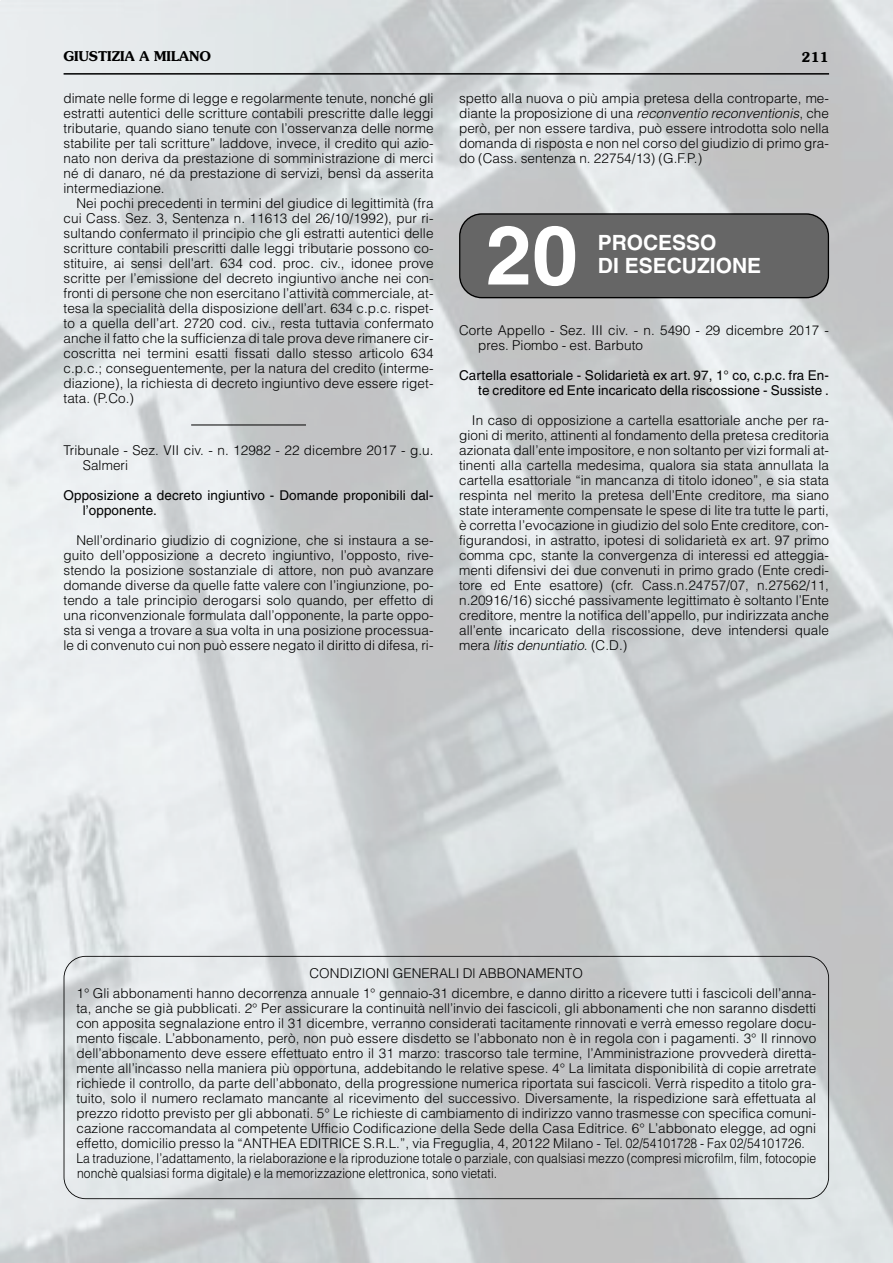
<style>
.page{position:relative;width:893px;height:1263px;background:#fff}
.page>*{position:absolute;margin:0;border:0;box-sizing:border-box;transform-origin:0 0}
.t1{font:700 82.5px "Helvetica";color:#fff}
.t2{font:700 21px/22.5px "Helvetica";color:#fff}
.t3{font:300 13.5px/15px "Helvetica";letter-spacing:.005em;color:#000;text-align:justify}
.t4{font:13.5px/15px "Helvetica";letter-spacing:.005em;color:#000}
.t5{font:600 13.5px "Souvenir";color:#000}
.s1{font-style:italic}
</style>
<div class="page">
<img style="left:0;top:0;width:893px;height:1263px">
<hr style="left:191px;top:425px;width:115px;height:1px;background:#000">
<hr style="left:64px;top:73px;width:765px;height:2px;background:#000">
<div style="left:64px;top:956px;width:765px;height:243px;border:2px solid #000;border-radius:22px"></div>
<div style="left:459px;top:213px;width:370px;height:85px;background:#666"></div>
<p class="t5" style="left:64px;top:51px;width:149px">GIUSTIZIA A MILANO</p>
<p class="t5" style="left:801px;top:52px;width:29px">211</p>
<p class="t3" style="left:64px;top:92px;width:371px">dimate nelle forme di legge e regolarmente tenute, nonché gli estratti autentici delle scritture contabili prescritte dalle leggi tributarie, quando siano tenute con l’osservanza delle norme stabilite per tali scritture” laddove, invece, il credito qui azio&shy;nato non deriva da prestazione di somministrazione di merci né di danaro, né da prestazione di servizi, bensì da asserita intermediazione.</p>
<p class="t3" style="left:64px;top:197px;width:371px;text-indent:13px">Nei pochi precedenti in termini del giudice di legittimità (fra cui Cass. Sez. 3, Sentenza n. 11613 del 26/10/1992), pur ri&shy;sultando confermato il principio che gli estratti autentici delle scritture contabili prescritti dalle leggi tributarie possono co&shy;stituire, ai sensi dell’art. 634 cod. proc. civ., idonee prove scritte per l’emissione del decreto ingiuntivo anche nei con&shy;fronti di persone che non esercitano l’attività commerciale, at&shy;tesa la specialità della disposizione dell’art. 634 c.p.c. rispet&shy;to a quella dell’art. 2720 cod. civ., resta tuttavia confermato anche il fatto che la sufficienza di tale prova deve rimanere cir&shy;coscritta nei termini esatti fissati dallo stesso articolo 634 c.p.c.; conseguentemente, per la natura del credito (interme&shy;diazione), la richiesta di decreto ingiuntivo deve essere riget&shy;tata. (P.Co.)</p>
<p class="t3" style="left:83px;top:444px;width:352px;text-indent:-19px">Tribunale - Sez. VII civ. - n. 12982 - 22 dicembre 2017 - g.u.<br>Salmeri</p>
<p class="t4" style="left:83px;top:489px;width:352px;text-indent:-19px">Opposizione a decreto ingiuntivo - Domande proponibili dal&shy;l’opponente.</p>
<p class="t3" style="left:64px;top:534px;width:371px;text-indent:13px">Nell’ordinario giudizio di cognizione, che si instaura a se&shy;guito dell’opposizione a decreto ingiuntivo, l’opposto, rive&shy;stendo la posizione sostanziale di attore, non può avanzare domande diverse da quelle fatte valere con l’ingiunzione, po&shy;tendo a tale principio derogarsi solo quando, per effetto di una riconvenzionale formulata dall’opponente, la parte oppo&shy;sta si venga a trovare a sua volta in una posizione processua&shy;le di convenuto cui non può essere negato il diritto di difesa, ri-</p>
<p class="t3" style="left:459px;top:92px;width:371px">spetto alla nuova o più ampia pretesa della controparte, me&shy;d i a n t e l a p ro p o s i z i o n e d i u n a <span class="s1">reconventio reconventionis</span>, c h e però, per non essere tardiva, può essere introdotta solo nella domanda di risposta e non nel corso del giudizio di primo gra&shy;do (Cass. sentenza n. 22754/13) (G.F.P.)</p>
<h1 class="t1" style="left:486px;top:225px;width:93px">20</h1>
<h2 class="t2" style="left:598px;top:234px;width:165px">PROCESSO<br>DI ESECUZIONE</h2>
<p class="t3" style="left:478px;top:324px;width:352px;text-indent:-19px">Corte Appello - Sez. III civ. - n. 5490 - 29 dicembre 2017 - pres. Piombo - est. Barbuto</p>
<p class="t4" style="left:459px;top:369px;width:371px;text-align:right">Cartella esattoriale - Solidarietà ex art. 97, 1° co, c.p.c. fra En&shy;te creditore ed Ente incaricato della riscossione - Sussiste .</p>
<p class="t3" style="left:459px;top:414px;width:371px;text-indent:13px">In caso di opposizione a cartella esattoriale anche per ra&shy;gioni di merito, attinenti al fondamento della pretesa creditoria azionata dall’ente impositore, e non soltanto per vizi formali at&shy;tinenti alla cartella medesima, qualora sia stata annullata la cartella esattoriale “in mancanza di titolo idoneo”, e sia stata respinta nel merito la pretesa dell’Ente creditore, ma siano state interamente compensate le spese di lite tra tutte le parti, è corretta l’evocazione in giudizio del solo Ente creditore, con&shy;figurandosi, in astratto, ipotesi di solidarietà ex art. 97 primo comma cpc, stante la convergenza di interessi ed atteggia&shy;menti difensivi dei due convenuti in primo grado (Ente credi&shy;tore ed Ente esattore) (cfr. Cass.n.24757/07, n.27562/11, n.20916/16) sicché passivamente legittimato è soltanto l’Ente creditore, mentre la notifica dell’appello, pur indirizzata anche all’ente incaricato della riscossione, deve intendersi quale m e r a <span class="s1">litis denuntiatio</span>. ( C . D . )</p>
<p class="t3" style="left:76px;top:965px;width:741px;line-height:19.2px;text-align:center">CONDIZIONI GENERALI Dl ABBONAMENTO<br>1° Gli abbonamenti hanno decorrenza annuale 1° gennaio-31 dicembre, e danno diritto a ricevere tutti i fascicoli dell’anna-</p>
<p class="t3" style="left:76px;top:1002px;width:741px;text-align:left">ta, anche se già pubblicati. 2° Per assicurare la continuità nell’invio dei fascicoli, gli abbonamenti che non saranno disdetti con apposita segnalazione entro il 31 dicembre, verranno considerati tacitamente rinnovati e verrà emesso regolare docu&shy;mento fiscale. L’abbonamento, però, non può essere disdetto se l’abbonato non è in regola con i pagamenti. 3° Il rinnovo dell’abbonamento deve essere effettuato entro il 31 marzo: trascorso tale termine, l’Amministrazione provvederà diretta&shy;mente all’incasso nella maniera più opportuna, addebitando le relative spese. 4° La limitata disponibilità di copie arretrate richiede il controllo, da parte dell’abbonato, della progressione numerica riportata sui fascicoli. Verrà rispedito a titolo gra&shy;tuito, solo il numero reclamato mancante al ricevimento del successivo. Diversamente, la rispedizione sarà effettuata al prezzo ridotto previsto per gli abbonati. 5° Le richieste di cambiamento di indirizzo vanno trasmesse con specifica comuni&shy;cazione raccomandata al competente Ufficio Codificazione della Sede della Casa Editrice. 6° L’abbonato elegge, ad ogni effetto, domicilio presso la “ANTHEA EDITRICE S.R.L.”, via Freguglia, 4, 20122 Milano - Tel. 02/54101728 - Fax 02/54101726.<br>La traduzione, l’adattamento, la rielaborazione e la riproduzione totale o parziale, con qualsiasi mezzo (compresi microfilm, film, fotocopie nonchè qualsiasi forma digitale) e la memorizzazione elettronica, sono vietati.</p>
</div>
